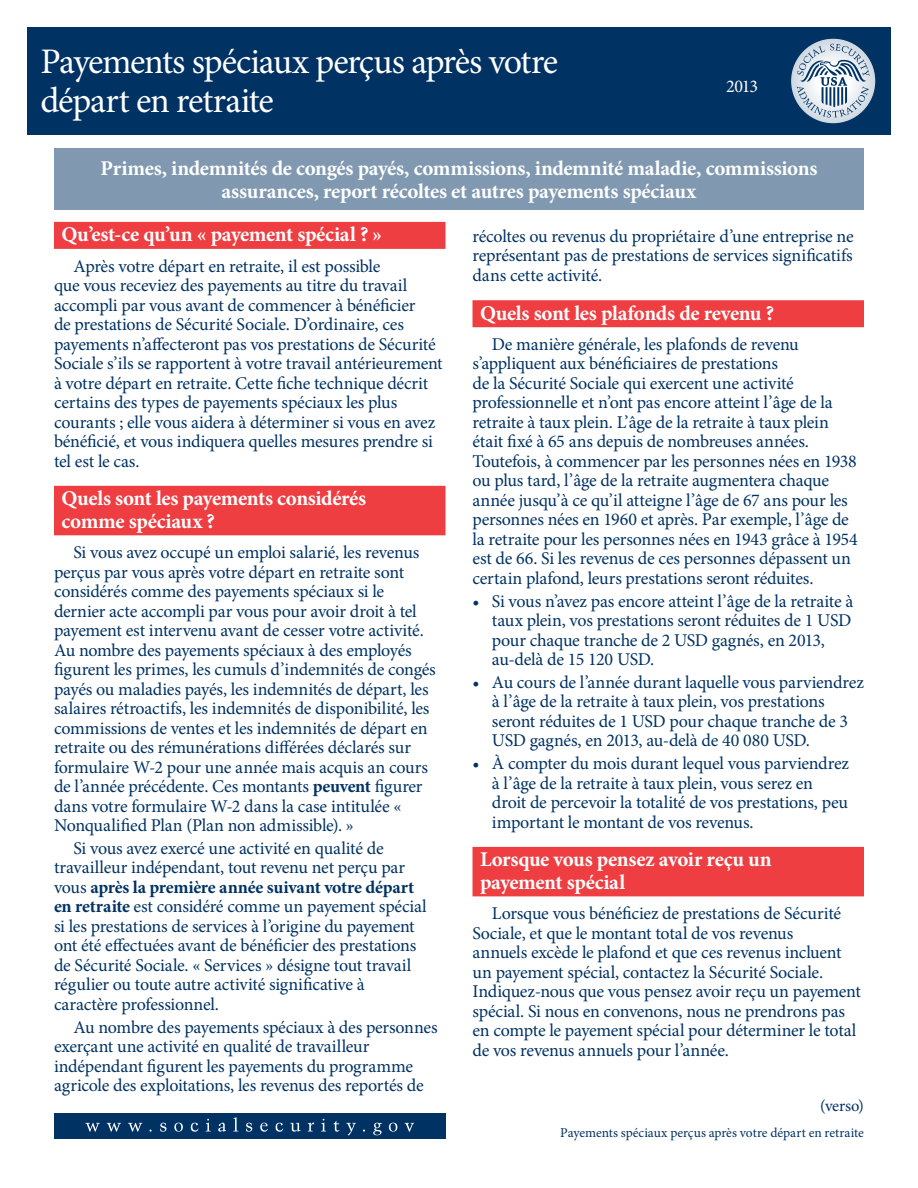
<style>
.page{position:relative;width:918px;height:1188px;background:#fff}
.page>*{position:absolute;margin:0;border:0;box-sizing:border-box;transform-origin:0 0}
.Pub_Title{font:36px/39px "Minion Pro";letter-spacing:-.035em;color:#fff}
.H1-2{font:700 21px/22.5px "Minion Pro";letter-spacing:-.015em;color:#fff}
.H1-1{font:700 21px "Minion Pro";letter-spacing:-.02em;color:#fff}
.Paragraph{font:18px/19.5px "Minion Pro";letter-spacing:-.015em;color:#003263}
.Title_Date{font:18px "Minion Pro";color:#fff}
.t1{font:16.5px "Minion Pro";letter-spacing:-.01em;color:#003263}
.t2{font:13.5px "Minion Pro";letter-spacing:-.005em;color:#003263}
.s1{font-weight:700}
</style>
<div class="page">
<div style="left:27px;top:27px;width:864px;height:108px;background:#003263"></div>
<div style="left:54px;top:1114px;width:392px;height:25px;background:#003263"></div>
<svg style="left:85px;top:1117px;width:329px;height:19px"></svg>
<svg style="left:790px;top:38px;width:86px;height:86px"></svg>
<svg style="left:797px;top:44px;width:73px;height:74px;background:#a8b9c9"></svg>
<div style="left:54px;top:148px;width:810px;height:62px;background:#8099b1"></div>
<div style="left:54px;top:222px;width:392px;height:27px;background:#ef3e42"></div>
<div style="left:54px;top:486px;width:392px;height:49px;background:#ef3e42"></div>
<div style="left:472px;top:300px;width:392px;height:27px;background:#ef3e42"></div>
<div style="left:472px;top:847px;width:392px;height:49px;background:#ef3e42"></div>
<p class="Pub_Title" style="left:40px;top:42px;width:519px">Payements spéciaux perçus après votre départ en retraite</p>
<p class="Title_Date" style="left:726px;top:74px;width:33px">2013</p>
<h2 class="H1-2" style="left:101px;top:157px;width:718px;text-align:center">Primes, indemnités de congés payés, commissions, indemnité maladie, commissions assurances, report récoltes et autres payements spéciaux</h2>
<h1 class="H1-1" style="left:62px;top:220px;width:322px">Qu’est-ce qu’un « payement spécial ? »</h1>
<p class="Paragraph" style="left:54px;top:256px;width:390px;text-indent:19px">Après votre départ en retraite, il est possible<br>que vous receviez des payements au titre du travail accompli par vous avant de commencer à bénéficier<br>de prestations de Sécurité Sociale. D’ordinaire, ces payements n’affecteront pas vos prestations de Sécurité Sociale s’ils se rapportent à votre travail antérieurement à votre départ en retraite. Cette fiche technique décrit certains des types de payements spéciaux les plus courants ; elle vous aidera à déterminer si vous en avez bénéficié, et vous indiquera quelles mesures prendre si tel est le cas.</p>
<h1 class="H1-2" style="left:62px;top:487px;width:306px">Quels sont les payements considérés comme spéciaux ?</h1>
<p class="Paragraph" style="left:54px;top:543px;width:383px;text-indent:19px">Si vous avez occupé un emploi salarié, les revenus perçus par vous après votre départ en retraite sont considérés comme des payements spéciaux si le dernier acte accompli par vous pour avoir droit à tel payement est intervenu avant de cesser votre activité.<br>Au nombre des payements spéciaux à des employés figurent les primes, les cumuls d’indemnités de congés payés ou maladies payés, les indemnités de départ, les salaires rétroactifs, les indemnités de disponibilité, les commissions de ventes et les indemnités de départ en retraite ou des rémunérations différées déclarés sur formulaire W-2 pour une année mais acquis an cours de l’année précédente. Ces montants <span class="s1">peuvent</span> figurer dans votre formulaire W-2 dans la case intitulée « Nonqualified Plan (Plan non admissible). »</p>
<p class="Paragraph" style="left:54px;top:838px;width:374px;text-indent:19px">Si vous avez exercé une activité en qualité de travailleur indépendant, tout revenu net perçu par vous <span class="s1">après la première année suivant votre départ en retraite</span> est considéré comme un payement spécial si les prestations de services à l’origine du payement ont été effectuées avant de bénéficier des prestations de Sécurité Sociale. « Services » désigne tout travail régulier ou toute autre activité significative à caractère professionnel.</p>
<p class="Paragraph" style="left:54px;top:1017px;width:385px;text-indent:19px">Au nombre des payements spéciaux à des personnes exerçant une activité en qualité de travailleur indépendant figurent les payements du programme agricole des exploitations, les revenus des reportés de</p>
<p class="Paragraph" style="left:472px;top:227px;width:383px;text-align:justify">récoltes ou revenus du propriétaire d’une entreprise ne représentant pas de prestations de services significatifs dans cette activité.</p>
<h1 class="H1-1" style="left:480px;top:298px;width:296px">Quels sont les plafonds de revenu ?</h1>
<p class="Paragraph" style="left:472px;top:335px;width:387px;text-indent:19px">De manière générale, les plafonds de revenu s’appliquent aux bénéficiaires de prestations<br>de la Sécurité Sociale qui exercent une activité professionnelle et n’ont pas encore atteint l’âge de la retraite à taux plein. L’âge de la retraite à taux plein était fixé à 65 ans depuis de nombreuses années.<br>Toutefois, à commencer par les personnes nées en 1938 ou plus tard, l’âge de la retraite augmentera chaque année jusqu’à ce qu’il atteigne l’âge de 67 ans pour les personnes nées en 1960 et après. Par exemple, l’âge de la retraite pour les personnes nées en 1943 grâce à 1954 est de 66. Si les revenus de ces personnes dépassent un certain plafond, leurs prestations seront réduites.</p>
<p class="Paragraph" style="left:492px;top:591px;width:363px;text-indent:-19px">• Si vous n’avez pas encore atteint l’âge de la retraite à taux plein, vos prestations seront réduites de 1 USD pour chaque tranche de 2 USD gagnés, en 2013, au-delà de 15 120 USD.</p>
<p class="Paragraph" style="left:492px;top:673px;width:374px;text-indent:-19px">• Au cours de l’année durant laquelle vous parviendrez à l’âge de la retraite à taux plein, vos prestations seront réduites de 1 USD pour chaque tranche de 3<br>USD gagnés, en 2013, au-delà de 40 080 USD.</p>
<p class="Paragraph" style="left:492px;top:754px;width:359px;text-indent:-19px">• À compter du mois durant lequel vous parviendrez à l’âge de la retraite à taux plein, vous serez en droit de percevoir la totalité de vos prestations, peu important le montant de vos revenus.</p>
<h1 class="H1-2" style="left:480px;top:848px;width:293px">Lorsque vous pensez avoir reçu un payement spécial</h1>
<p class="Paragraph" style="left:472px;top:904px;width:390px;text-indent:19px">Lorsque vous bénéficiez de prestations de Sécurité Sociale, et que le montant total de vos revenus<br>annuels excède le plafond et que ces revenus incluent un payement spécial, contactez la Sécurité Sociale.<br>Indiquez-nous que vous pensez avoir reçu un payement spécial. Si nous en convenons, nous ne prendrons pas en compte le payement spécial pour déterminer le total de vos revenus annuels pour l’année.</p>
<p class="t1" style="left:820px;top:1095px;width:45px">(verso)</p>
<p class="t2" style="left:560px;top:1124px;width:305px">Payements spéciaux perçus après votre départ en retraite</p>
</div>
